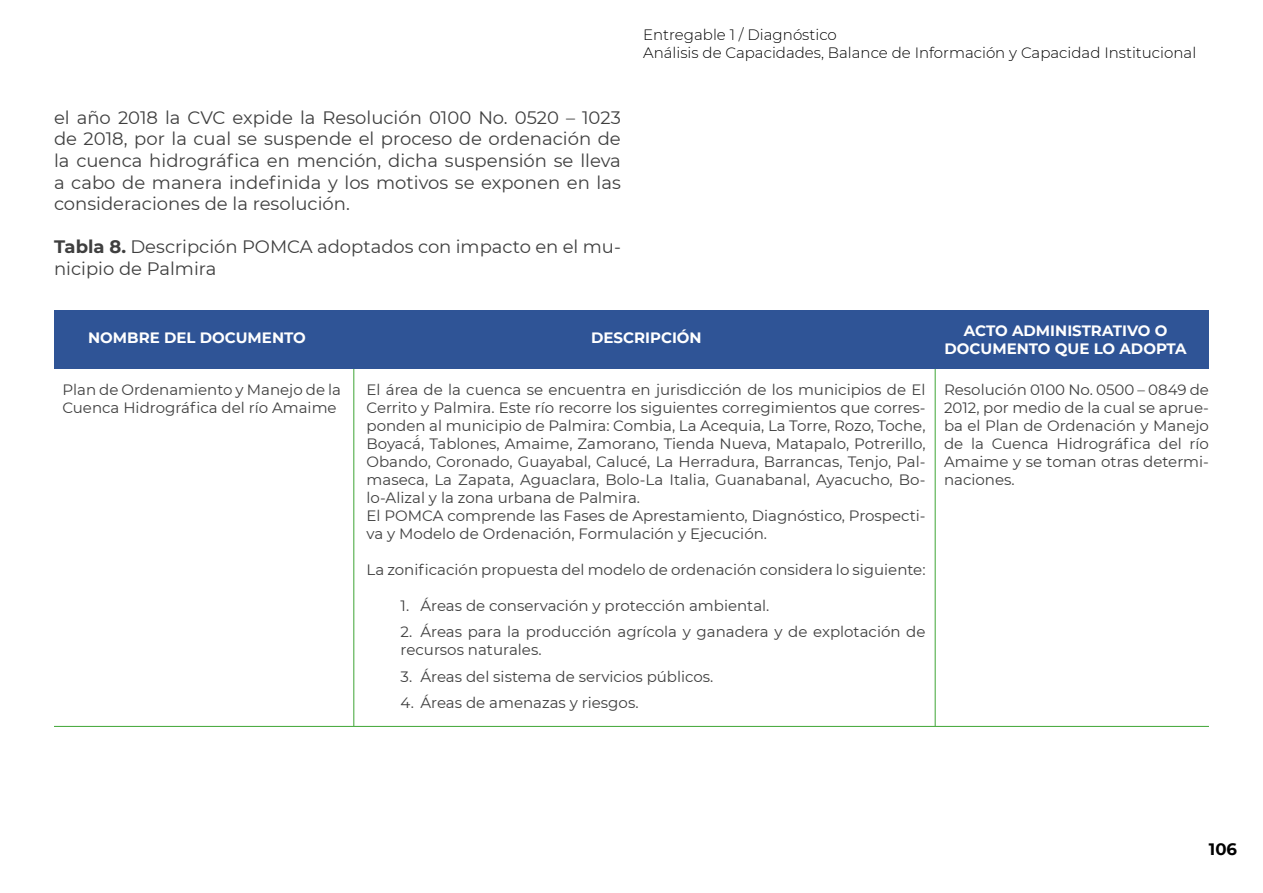
<style>
.page{position:relative;width:1263px;height:893px;background:#fff}
.page>*{position:absolute;margin:0;border:0;box-sizing:border-box;transform-origin:0 0}
.t1{font:18px/21.6px "Montserrat";color:#3f3f3f;text-align:justify}
.t2{font:700 16.5px "Montserrat";color:#000}
.t3{font:15px/18px "Montserrat";color:#3f3f3f}
.t4{font:300 15px/18px "Montserrat";color:#000}
.t5{font:700 15px/18px "Montserrat";color:#fff;text-align:center}
.s1{font-weight:700}
</style>
<div class="page">
<hr style="left:353px;top:334px;width:1px;height:392px;background:#3fa535">
<hr style="left:935px;top:361px;width:1px;height:365px;background:#3fa535">
<hr style="left:54px;top:726px;width:1155px;height:1px;background:#3fa535">
<div style="left:54px;top:310px;width:1155px;height:58px;background:#2f5496"></div>
<p class="t1" style="left:54px;top:106px;width:568px">el año 2018 la CVC expide la Resolución 0100 No. 0520 – 1023 de 2018, por la cual se suspende el proceso de ordenación de la cuenca hidrográfica en mención, dicha suspensión se lleva a cabo de manera indefinida y los motivos se exponen en las consideraciones de la resolución.</p>
<p class="t1" style="left:54px;top:235px;width:568px"><span class="s1">Tabla 8.</span> Descripción POMCA adoptados con impacto en el mu&shy;nicipio de Palmira</p>
<p class="t4" style="left:643px;top:26px;width:554px">Entregable 1 / Diagnóstico<br>Análisis de Capacidades, Balance de Información y Capacidad Institucional</p>
<p class="t5" style="left:88px;top:328px;width:219px">NOMBRE DEL DOCUMENTO</p>
<p class="t5" style="left:591px;top:328px;width:112px">DESCRIPCIÓN</p>
<p class="t5" style="left:944px;top:321px;width:244px">ACTO ADMINISTRATIVO O<br>DOCUMENTO QUE LO ADOPTA</p>
<p class="t3" style="left:62px;top:380px;width:280px">Plan de Ordenamiento y Manejo de la<br>Cuenca Hidrográfica del río Amaime</p>
<p class="t3" style="left:367px;top:380px;width:560px">El área de la cuenca se encuentra en jurisdicción de los municipios de El Cerrito y Palmira. Este río recorre los siguientes corregimientos que corres&shy;ponden al municipio de Palmira: Combia, La Acequia, La Torre, Rozo, Toche, Boyacá́, Tablones, Amaime, Zamorano, Tienda Nueva, Matapalo, Potrerillo, Obando, Coronado, Guayabal, Calucé, La Herradura, Barrancas, Tenjo, Pal&shy;maseca, La Zapata, Aguaclara, Bolo-La Italia, Guanabanal, Ayacucho, Bo&shy;lo-Alizal y la zona urbana de Palmira.<br>El POMCA comprende las Fases de Aprestamiento, Diagnóstico, Prospecti&shy;va y Modelo de Ordenación, Formulación y Ejecución.</p>
<p class="t3" style="left:367px;top:560px;width:560px">La zonificación propuesta del modelo de ordenación considera lo siguiente:</p>
<p class="t3" style="left:401px;top:596px;width:370px">1. Áreas de conservación y protección ambiental.</p>
<p class="t3" style="left:401px;top:622px;width:526px">2. Áreas para la producción agrícola y ganadera y de explotación de recursos naturales.</p>
<p class="t3" style="left:401px;top:667px;width:314px">3. Áreas del sistema de servicios públicos.</p>
<p class="t3" style="left:401px;top:693px;width:239px">4. Áreas de amenazas y riesgos.</p>
<p class="t3" style="left:944px;top:380px;width:266px;text-align:justify">Resolución 0100 No. 0500 – 0849 de 2012, por medio de la cual se aprue&shy;ba el Plan de Ordenación y Manejo de la Cuenca Hidrográfica del río Amaime y se toman otras determi&shy;naciones.</p>
<p class="t2" style="left:1209px;top:837px;width:30px">106</p>
</div>
